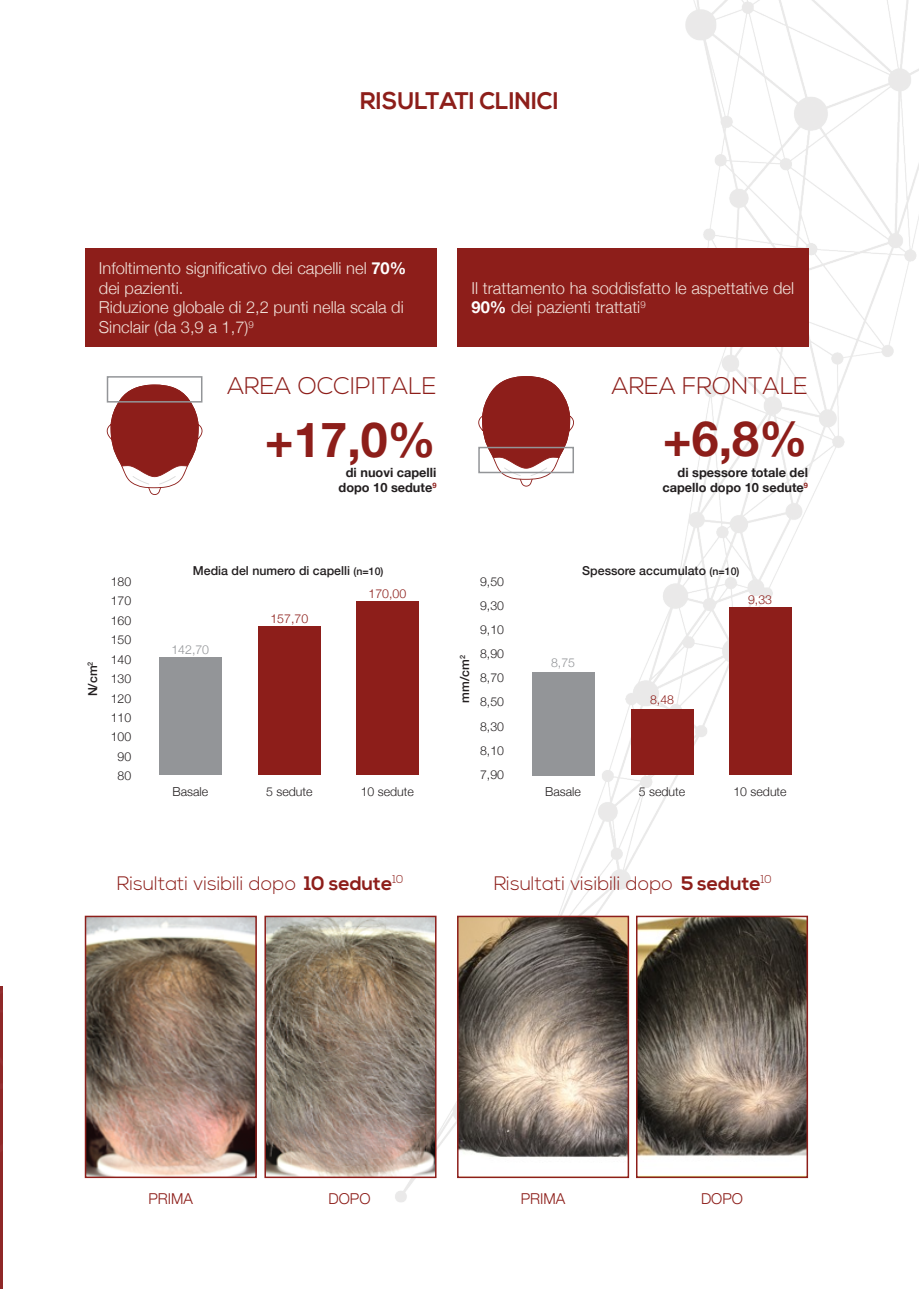
<style>
.page{position:relative;width:919px;height:1289px;background:#fff}
.page>*{position:absolute;margin:0;border:0;box-sizing:border-box;transform-origin:0 0}
.Text_base{font:700 48.3px "Helvetica Neue";color:#8d1e1a}
.Text_base-2{font:700 48.15px "Helvetica Neue";color:#8d1e1a}
.Subtítulo{font:300 24px "Nexa";color:#8d1e1a}
.Títulos{font:700 24px "Nexa";color:#8d1e1a;scale:.96 1}
.Subtítulo-2{font:300 19.5px "Nexa";color:#8d1e1a}
.Text_base-3{font:300 16.5px/19.8px "Helvetica Neue";color:#f0e0d8}
.Text_base-4{font:300 15px "Helvetica Neue";color:#8d1e1a}
.Text_base-5{font:700 12.75px/15.3px "Helvetica Neue";color:#231f20;text-align:right}
.Text_base-6{font:300 12.3px "Helvetica Neue";color:#231f20}
.Text_base-7{font:500 12.3px "Helvetica Neue";color:#231f20}
.Text_base-8{font:300 12.3px "Helvetica Neue";color:#8d1e1a}
.Text_base-9{font:300 12.3px "Helvetica Neue";color:#939598}
.s1{font-weight:700;color:#fff}
.s2{font-size:10.65px}
.s3{font-weight:700}
</style>
<div class="page">
<img style="left:0;top:0;width:918px;height:1288px">
<img style="left:0;top:407px;width:1px;height:479px">
<img style="left:88px;top:918px;width:166px;height:256px">
<div style="left:85px;top:915px;width:172px;height:262px;border:2px solid #8d1e1a"></div>
<img style="left:267px;top:918px;width:166px;height:256px">
<div style="left:264px;top:915px;width:172px;height:262px;border:2px solid #8d1e1a"></div>
<img style="left:639px;top:918px;width:166px;height:256px">
<div style="left:636px;top:915px;width:172px;height:262px;border:2px solid #8d1e1a"></div>
<img style="left:460px;top:918px;width:166px;height:256px">
<div style="left:457px;top:915px;width:172px;height:262px;border:2px solid #8d1e1a"></div>
<div style="left:531px;top:672px;width:63px;height:103px;background:#939598"></div>
<div style="left:630px;top:709px;width:63px;height:66px;background:#8d1e1a"></div>
<div style="left:728px;top:607px;width:63px;height:168px;background:#8d1e1a"></div>
<div style="left:159px;top:657px;width:62px;height:118px;background:#939598"></div>
<div style="left:258px;top:626px;width:62px;height:149px;background:#8d1e1a"></div>
<div style="left:356px;top:601px;width:62px;height:174px;background:#8d1e1a"></div>
<div style="left:85px;top:248px;width:351px;height:99px;background:#8d1e1a"></div>
<div style="left:457px;top:248px;width:351px;height:99px;background:#8d1e1a"></div>
<svg style="left:102px;top:384px;width:104px;height:111px"></svg>
<div style="left:107px;top:376px;width:95px;height:26px;border:2px solid #939598"></div>
<svg style="left:473px;top:376px;width:104px;height:110px"></svg>
<div style="left:478px;top:447px;width:96px;height:26px;border:2px solid #939598"></div>
<p class="Títulos" style="left:360px;top:87px;width:208px">RISULTATI CLINICI</p>
<p class="Text_base-3" style="left:99px;top:257px;width:309px">Infoltimento significativo dei capelli nel <span class="s1">70% </span>dei pazienti.</p>
<p class="Text_base-3" style="left:99px;top:296px;width:306px">Riduzione globale di 2,2 punti nella scala di<br>Sinclair (da 3,9 a 1,7)<sup>9</sup></p>
<p class="Text_base-3" style="left:471px;top:276px;width:324px">Il trattamento ha soddisfatto le aspettative del<br><span class="s1">90%</span> dei pazienti trattati<sup>9</sup></p>
<p class="Subtítulo" style="left:227px;top:372px;width:210px">AREA OCCIPITALE</p>
<p class="Subtítulo" style="left:611px;top:372px;width:198px">AREA FRONTALE</p>
<p class="Text_base-2" style="left:265px;top:401px;width:172px">+17,0%</p>
<p class="Text_base" style="left:662px;top:401px;width:146px">+6,8%</p>
<p class="Text_base-7" style="left:83px;top:696px;width:36px;rotate:-90deg">N/cm<sup>2</sup></p>
<p class="Text_base-6" style="left:111px;top:571px;width:22px">180</p>
<p class="Text_base-6" style="left:111px;top:591px;width:22px">170</p>
<p class="Text_base-6" style="left:111px;top:610px;width:22px">160</p>
<p class="Text_base-6" style="left:111px;top:630px;width:22px">150</p>
<p class="Text_base-6" style="left:111px;top:649px;width:22px">140</p>
<p class="Text_base-6" style="left:111px;top:668px;width:22px">130</p>
<p class="Text_base-6" style="left:111px;top:688px;width:22px">120</p>
<p class="Text_base-6" style="left:111px;top:707px;width:22px">110</p>
<p class="Text_base-6" style="left:111px;top:727px;width:22px">100</p>
<p class="Text_base-6" style="left:117px;top:746px;width:15px">90</p>
<p class="Text_base-6" style="left:117px;top:766px;width:15px">80</p>
<p class="Text_base-5" style="left:338px;top:465px;width:99px;text-align:center">di nuovi capelli dopo 10 sedute<sup>9</sup></p>
<p class="Text_base-7" style="left:193px;top:561px;width:192px">Media del numero di capelli <span class="s2">(n=10)</span></p>
<p class="Text_base-9" style="left:171px;top:640px;width:39px">142,70</p>
<p class="Text_base-6" style="left:172px;top:781px;width:37px">Basale</p>
<p class="Text_base-8" style="left:270px;top:609px;width:39px">157,70</p>
<p class="Text_base-8" style="left:368px;top:583px;width:39px">170,00</p>
<p class="Text_base-6" style="left:266px;top:781px;width:48px">5 sedute</p>
<p class="Text_base-6" style="left:360px;top:781px;width:55px">10 sedute</p>
<p class="Text_base-7" style="left:455px;top:702px;width:49px;rotate:-90deg">mm/cm<sup>2</sup></p>
<p class="Text_base-6" style="left:480px;top:571px;width:26px">9,50</p>
<p class="Text_base-6" style="left:480px;top:596px;width:26px">9,30</p>
<p class="Text_base-6" style="left:480px;top:620px;width:26px">9,10</p>
<p class="Text_base-6" style="left:480px;top:644px;width:26px">8,90</p>
<p class="Text_base-6" style="left:480px;top:668px;width:26px">8,70</p>
<p class="Text_base-6" style="left:480px;top:692px;width:26px">8,50</p>
<p class="Text_base-6" style="left:480px;top:716px;width:26px">8,30</p>
<p class="Text_base-6" style="left:480px;top:740px;width:26px">8,10</p>
<p class="Text_base-6" style="left:480px;top:764px;width:26px">7,90</p>
<p class="Text_base-5" style="left:662px;top:465px;width:147px">di spessore totale del capello dopo 10 sedute<sup>9</sup></p>
<p class="Text_base-7" style="left:582px;top:561px;width:159px">Spessore accumulato <span class="s2">(n=10)</span></p>
<p class="Text_base-8" style="left:748px;top:589px;width:26px">9,33</p>
<p class="Text_base-9" style="left:551px;top:652px;width:26px">8,75</p>
<p class="Text_base-8" style="left:650px;top:689px;width:26px">8,48</p>
<p class="Text_base-6" style="left:545px;top:781px;width:37px">Basale</p>
<p class="Text_base-6" style="left:638px;top:781px;width:48px">5 sedute</p>
<p class="Text_base-6" style="left:733px;top:781px;width:55px">10 sedute</p>
<p class="Subtítulo-2" style="left:117px;top:872px;width:288px">Risultati visibili dopo <span class="s3">10 sedute</span><sup>10</sup></p>
<p class="Subtítulo-2" style="left:493px;top:872px;width:279px">Risultati visibili dopo <span class="s3">5 sedute</span><sup>10</sup></p>
<p class="Text_base-4" style="left:148px;top:1185px;width:46px">PRIMA</p>
<p class="Text_base-4" style="left:328px;top:1185px;width:43px">DOPO</p>
<p class="Text_base-4" style="left:520px;top:1185px;width:46px">PRIMA</p>
<p class="Text_base-4" style="left:701px;top:1185px;width:43px">DOPO</p>
</div>
